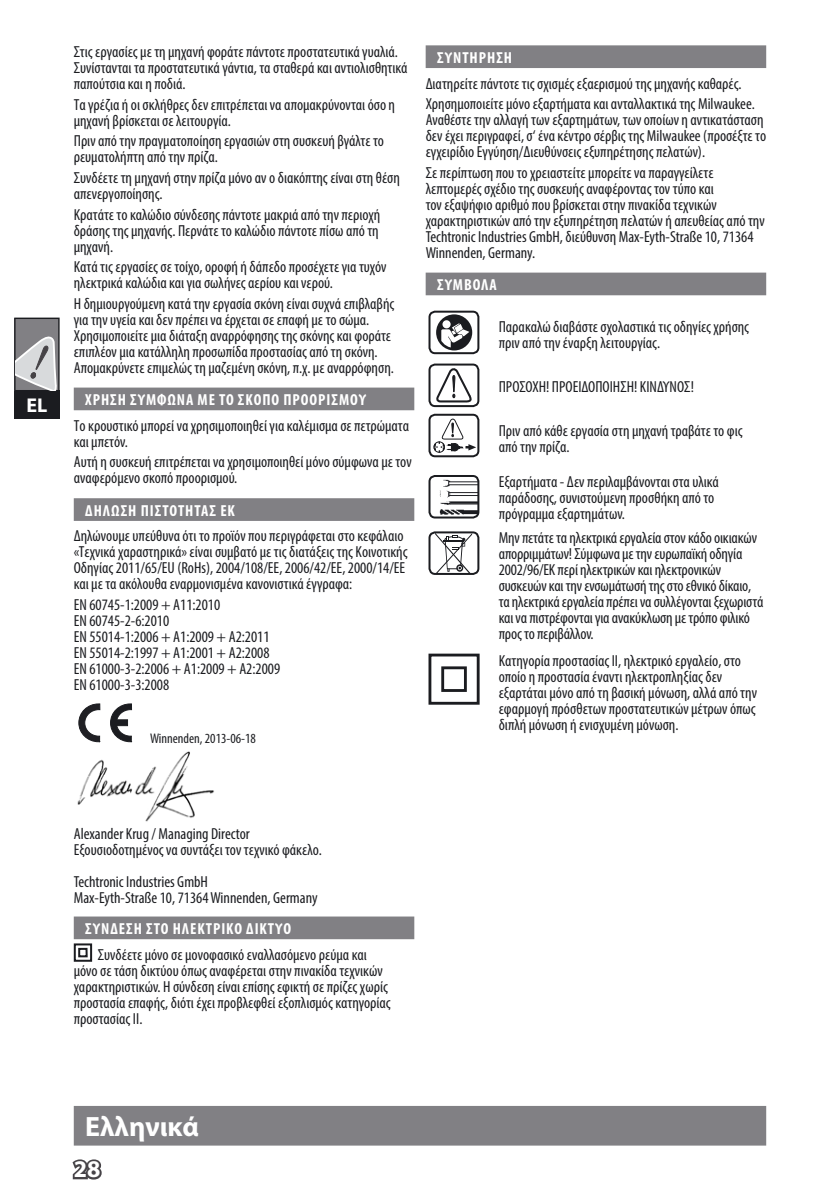
<style>
.page{position:relative;width:840px;height:1191px;background:#fff}
.page>*{position:absolute;margin:0;border:0;box-sizing:border-box;transform-origin:0 0}
.t1{font:700 28px "Myriad Pro";color:#fff}
.t2{font:700 24px "Myriad Pro";color:#fff}
.t3{font:700 20px "Myriad Pro";color:#fff}
.t4{font:condensed 16px/16px "Myriad Pro";color:#1b1c20}
.t5{font:700 condensed 16px "Myriad Pro";letter-spacing:.06em;color:#fff}
.t6{font:condensed 14px "Myriad Pro";color:#1b1c20}
</style>
<div class="page">
<div style="left:74px;top:1106px;width:691px;height:39px;background:#818084"></div>
<svg style="left:72px;top:1159px;width:30px;height:21px"></svg>
<div style="left:14px;top:390px;width:46px;height:28px;background:#1b1c20"></div>
<div style="left:15px;top:318px;width:44px;height:73px;background:#818084"></div>
<div style="left:14px;top:317px;width:46px;height:74px;border:1px solid #1b1c20"></div>
<svg style="left:16px;top:336px;width:41px;height:54px"></svg>
<div style="left:425px;top:45px;width:340px;height:23px;background:#818084;border:2px solid #818084"></div>
<div style="left:425px;top:273px;width:340px;height:22px;background:#818084"></div>
<div style="left:436px;top:314px;width:36px;height:36px;background:#1b1c20;border-radius:50%"></div>
<div style="left:442px;top:320px;width:8px;height:8px;background:#fff;border-radius:50%"></div>
<div style="left:428px;top:311px;width:51px;height:43px;border:2px solid #1b1c20;border-radius:6px"></div>
<div style="left:428px;top:363px;width:51px;height:44px;border:2px solid #1b1c20;border-radius:6px"></div>
<svg style="left:434px;top:323px;width:39px;height:80px"></svg>
<svg style="left:433px;top:418px;width:43px;height:35px"></svg>
<div style="left:428px;top:414px;width:51px;height:43px;border:2px solid #1b1c20;border-radius:6px"></div>
<img style="left:439px;top:476px;width:39px;height:41px">
<div style="left:428px;top:475px;width:51px;height:43px;border:2px solid #1b1c20;border-radius:6px"></div>
<svg style="left:435px;top:534px;width:37px;height:38px"></svg>
<div style="left:428px;top:531px;width:51px;height:44px;border:2px solid #1b1c20;border-radius:6px"></div>
<div style="left:441px;top:666px;width:25px;height:26px;border:3px solid #1b1c20"></div>
<div style="left:428px;top:653px;width:51px;height:51px;border:3px solid #1b1c20"></div>
<div style="left:74px;top:387px;width:340px;height:23px;background:#818084;border:2px solid #818084"></div>
<div style="left:74px;top:498px;width:340px;height:23px;background:#818084;border:2px solid #818084"></div>
<svg style="left:110px;top:703px;width:22px;height:39px"></svg>
<div style="left:115px;top:719px;width:13px;height:7px;background:#1b1c20;border:1px solid #1b1c20"></div>
<svg style="left:78px;top:703px;width:22px;height:39px"></svg>
<img style="left:77px;top:751px;width:137px;height:71px">
<div style="left:74px;top:916px;width:340px;height:23px;background:#818084;border:2px solid #818084"></div>
<div style="left:74px;top:943px;width:18px;height:18px;border:2px solid #1b1c20"></div>
<div style="left:78px;top:948px;width:10px;height:9px;border:2px solid #1b1c20"></div>
<p class="t3" style="left:26px;top:392px;width:22px">EL</p>
<p class="t4" style="left:74px;top:44px;width:335px">Στις εργασίες με τη μηχανή φοράτε πάντοτε προστατευτικά γυαλιά.<br>Συνίστανται τα προστατευτικά γάντια, τα σταθερά και αντιολισθητικά παπούτσια και η ποδιά.</p>
<p class="t4" style="left:74px;top:96px;width:323px">Τα γρέζια ή οι σκλήθρες δεν επιτρέπεται να απομακρύνονται όσο η μηχανή βρίσκεται σε λειτουργία.</p>
<p class="t4" style="left:74px;top:133px;width:311px">Πριν από την πραγματοποίηση εργασιών στη συσκευή βγάλτε το ρευματολήπτη από την πρίζα.</p>
<p class="t4" style="left:74px;top:169px;width:327px">Συνδέετε τη μηχανή στην πρίζα μόνο αν ο διακόπτης είναι στη θέση απενεργοποίησης.</p>
<p class="t4" style="left:74px;top:206px;width:308px;text-align:justify">Kρατάτε το καλώδιο σύνδεσης πάντοτε μακριά από την περιοχή δράσης της μηχανής. Περνάτε το καλώδιο πάντοτε πίσω από τη μηχανή.</p>
<p class="t4" style="left:74px;top:259px;width:314px">Κατά τις εργασίες σε τοίχο, οροφή ή δάπεδο προσέχετε για τυχόν ηλεκτρικά καλώδια και για σωλήνες αερίου και νερού.</p>
<p class="t4" style="left:74px;top:295px;width:322px">Η δημιουργούμενη κατά την εργασία σκόνη είναι συχνά επιβλαβής για την υγεία και δεν πρέπει να έρχεται σε επαφή με το σώμα.<br>Χρησιμοποιείτε μια διάταξη αναρρόφησης της σκόνης και φοράτε επιπλέον μια κατάλληλη προσωπίδα προστασίας από τη σκόνη.<br>Απομακρύνετε επιμελώς τη μαζεμένη σκόνη, π.χ. με αναρρόφηση.</p>
<p class="t5" style="left:85px;top:389px;width:282px">ΧΡΗΣΗ ΣΥΜΦΩΝΑ ΜΕ ΤΟ ΣΚΟΠΟ ΠΡΟΟΡΙΣΜΟΥ</p>
<p class="t4" style="left:74px;top:417px;width:336px">Το κρουστικό μπορεί να χρησιμοποιηθεί για καλέμισμα σε πετρώματα και μπετόν.</p>
<p class="t4" style="left:74px;top:454px;width:339px">Αυτή η συσκευή επιτρέπεται να χρησιμοποιηθεί μόνο σύμφωνα με τον αναφερόμενο σκοπό προορισμού.</p>
<p class="t5" style="left:85px;top:500px;width:151px">ΔΗΛΩΣΗ ΠΙΣΤΟΤΗΤΑΣ ΕΚ</p>
<p class="t4" style="left:74px;top:528px;width:335px">Δηλώνουμε υπεύθυνα ότι το προϊόν που περιγράφεται στο κεφάλαιο «Τεχνικά χαραστηρικά» είναι συμβατό με τις διατάξεις της Κοινοτικής Οδηγίας 2011/65/ΕU (RoHs), 2004/108/ΕΕ, 2006/42/ΕΕ, 2000/14/EE και με τα ακόλουθα εναρμονισμένα κανονιστικά έγγραφα:</p>
<p class="t4" style="left:74px;top:596px;width:208px">EN 60745-1:2009 + A11:2010<br>EN 60745-2-6:2010<br>EN 55014-1:2006 + A1:2009 + A2:2011<br>EN 55014-2:1997 + A1:2001 + A2:2008<br>EN 61000-3-2:2006 + A1:2009 + A2:2009<br>EN 61000-3-3:2008</p>
<p class="t6" style="left:150px;top:729px;width:107px">Winnenden, 2013-06-18</p>
<p class="t5" style="left:437px;top:47px;width:76px">ΣΥΝΤΗΡΗΣΗ</p>
<p class="t4" style="left:425px;top:73px;width:330px;line-height:20.6px">Διατηρείτε πάντοτε τις σχισμές εξαερισμού της μηχανής καθαρές.<br>Χρησημοποιείτε μόνο εξαρτήματα και ανταλλακτικά της Milwaukee.</p>
<p class="t4" style="left:425px;top:112px;width:342px">Αναθέστε την αλλαγή των εξαρτημάτων, των οποίων η αντικατάσταση δεν έχει περιγραφεί, σ‘ ένα κέντρο σέρβις της Milwaukee (προσέξτε το εγχειρίδιο Εγγύηση/Διευθύνσεις εξυπηρέτησης πελατών).</p>
<p class="t4" style="left:425px;top:164px;width:340px">Σε περίπτωση που το χρειαστείτε μπορείτε να παραγγείλετε λεπτομερές σχέδιο της συσκευής αναφέροντας τον τύπο και<br>τον εξαψήφιο αριθμό που βρίσκεται στην πινακίδα τεχνικών χαρακτηριστικών από την εξυπηρέτηση πελατών ή απευθείας από την Techtronic Industries GmbH, διεύθυνση Max-Eyth-Straße 10, 71364<br>Winnenden, Germany.</p>
<p class="t5" style="left:437px;top:275px;width:61px">ΣΥΜΒΟΛΑ</p>
<p class="t4" style="left:498px;top:319px;width:252px">Παρακαλώ διαβάστε σχολαστικά τις οδηγίες χρήσης πριν από την έναρξη λειτουργίας.</p>
<p class="t4" style="left:498px;top:378px;width:197px">ΠΡΟΣΟΧΗ! ΠΡΟEIΔΟΠΟIΗΣΗ! ΚΙΝΔΥΝΟΣ!</p>
<p class="t4" style="left:498px;top:422px;width:245px">Πριν από κάθε εργασία στη μηχανή τραβάτε το φις από την πρίζα.</p>
<p class="t4" style="left:498px;top:473px;width:221px">Εξαρτήματα - Δεν περιλαμβάνονται στα υλικά παράδοσης, συνιστούμενη προσθήκη από το πρόγραμμα εξαρτημάτων.</p>
<p class="t4" style="left:498px;top:530px;width:266px">Μην πετάτε τα ηλεκτρικά εργαλεία στον κάδο οικιακών απορριµµάτων! Σύµφωνα µε την ευρωπαϊκή οδηγία 2002/96/ΕΚ περί ηλεκτρικών και ηλεκτρονικών συσκευών και την ενσωµάτωσή της στο εθνικό δίκαιο, τα ηλεκτρικά εργαλεία πρέπει να συλλέγονται ξεχωριστά και να πιστρέφονται για ανακύκλωση µε τρόπο φιλικό προς το περιβάλλον.</p>
<p class="t4" style="left:498px;top:652px;width:259px">Κατηγορία προστασίας II, ηλεκτρικό εργαλείο, στο οποίο η προστασία έναντι ηλεκτροπληξίας δεν εξαρτάται μόνο από τη βασική μόνωση, αλλά από την εφαρμογή πρόσθετων προστατευτικών μέτρων όπως διπλή μόνωση ή ενισχυμένη μόνωση.</p>
<p class="t4" style="left:74px;top:825px;width:249px">Alexander Krug / Managing Director<br>Εξουσιοδοτημένος να συντάξει τον τεχνικό φάκελο.</p>
<p class="t4" style="left:74px;top:873px;width:245px">Techtronic Industries GmbH<br>Max-Eyth-Straße 10, 71364 Winnenden, Germany</p>
<p class="t5" style="left:85px;top:918px;width:207px">ΣΥΝΔΕΣΗ ΣΤΟ ΗΛΕΚΤΡΙΚΟ ΔΙΚΤΥΟ</p>
<p class="t4" style="left:74px;top:946px;width:318px;text-indent:24px">Συνδέετε μόνο σε μονοφασικό εναλλασόμενο ρεύμα και μόνο σε τάση δικτύου όπως αναφέρεται στην πινακίδα τεχνικών χαρακτηριστικών. Η σύνδεση είναι επίσης εφικτή σε πρίζες χωρίς προστασία επαφής, διότι έχει προβλεφθεί εξοπλισμός κατηγορίας προστασίας ΙΙ.</p>
<h1 class="t1" style="left:85px;top:1108px;width:115px">Ελληνικά</h1>
<h2 class="t2" style="left:74px;top:1153px;width:28px">28</h2>
</div>
